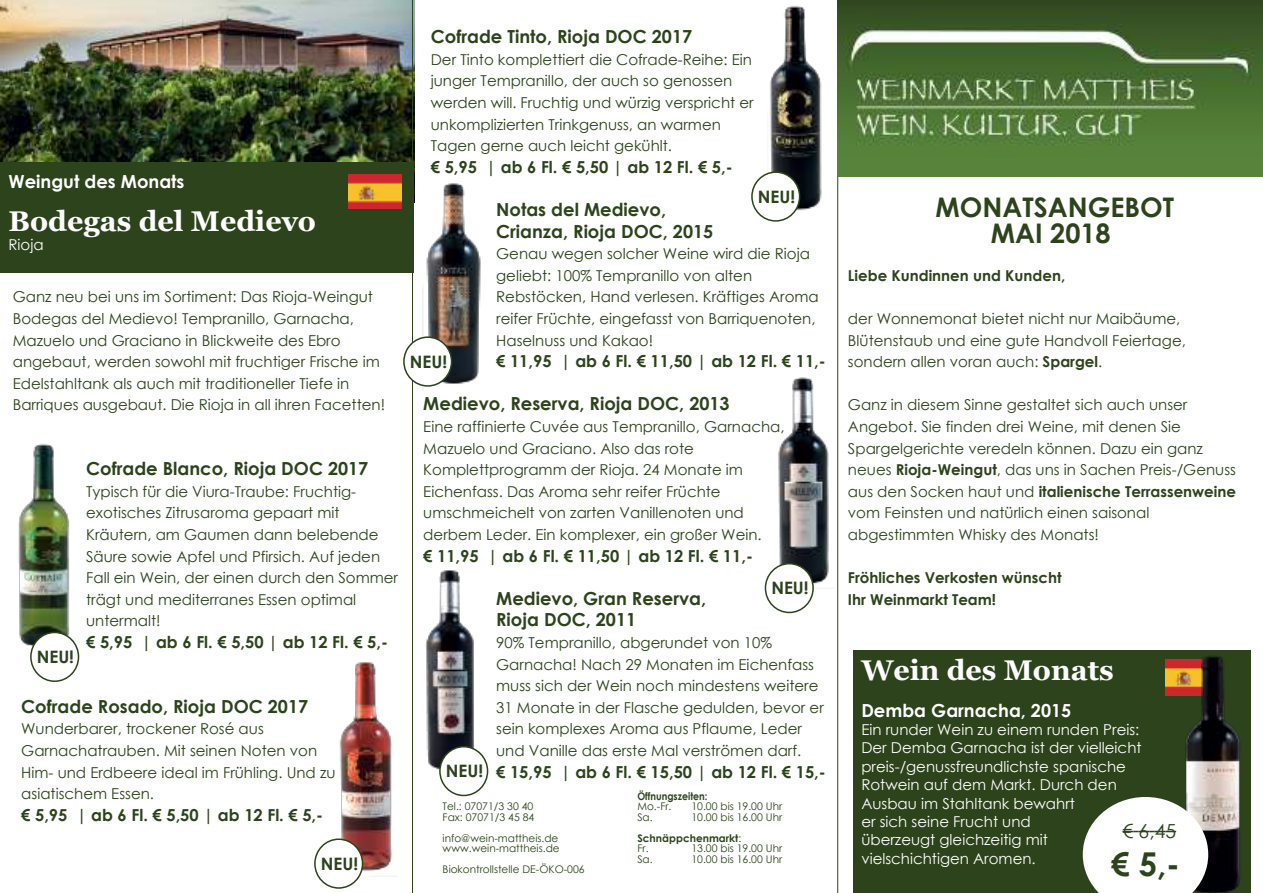
<style>
.page{position:relative;width:1263px;height:893px;background:#fff}
.page>*{position:absolute;margin:0;border:0;box-sizing:border-box;transform-origin:0 0}
.t1{font:700 32.85px "Century Gothic";color:#2d431b}
.t2{font:700 28.5px "Georgia";color:#fff}
.t3{font:700 27px/25.8px "Century Gothic";color:#2d431b;text-align:center}
.t4{font:19.35px "Century Gothic";color:#2d431b}
.t5{font:700 18px/21.6px "Century Gothic";color:#2d431b}
.t6{font:700 18px "Century Gothic";color:#fff}
.t7{font:700 17.1px "Century Gothic";color:#2d431b}
.t8{font:700 16.5px "Century Gothic";color:#2d431b}
.t9{font:15px/21.6px "Century Gothic";color:#2d431b}
.t10{font:15px/18.5px "Century Gothic";color:#fff}
.t11{font:700 15px/21.6px "Century Gothic";color:#2d431b}
.t12{font:10.5px/10.5px "Century Gothic";color:#2d431b}
.t13{font:700 10.5px "Century Gothic";color:#2d431b;scale:.89 1}
.s1{font-weight:700}
</style>
<div class="page">
<img style="left:0;top:0;width:414px;height:202px">
<div style="left:0;top:162px;width:413px;height:110px;background:#2d431b"></div>
<hr style="left:837px;top:0;width:1px;height:893px;background:#2d431b">
<hr style="left:412px;top:0;width:1px;height:893px;background:#2d431b">
<img style="left:837px;top:0;width:426px;height:177px">
<img style="left:18px;top:444px;width:57px;height:208px">
<div style="left:853px;top:650px;width:397px;height:243px;background:#2d431b"></div>
<img style="left:1165px;top:660px;width:2px;height:36px">
<img style="left:349px;top:175px;width:52px;height:34px">
<img style="left:339px;top:662px;width:53px;height:214px">
<img style="left:1167px;top:650px;width:84px;height:243px">
<svg style="left:1083px;top:797px;width:125px;height:96px;background:#e3e5e1"></svg>
<img style="left:770px;top:5px;width:52px;height:210px">
<img style="left:426px;top:183px;width:55px;height:204px">
<img style="left:773px;top:377px;width:56px;height:207px">
<img style="left:425px;top:570px;width:54px;height:207px">
<div style="left:315px;top:839px;width:48px;height:49px;background:#fff;border-radius:50%"></div>
<div style="left:314px;top:838px;width:49px;height:51px;border:2px solid #2d431b;border-radius:50%"></div>
<div style="left:31px;top:632px;width:47px;height:49px;background:#fff;border-radius:50%"></div>
<div style="left:30px;top:632px;width:49px;height:50px;border:2px solid #2d431b;border-radius:50%"></div>
<div style="left:765px;top:564px;width:48px;height:48px;background:#fff;border-radius:50%"></div>
<div style="left:765px;top:563px;width:49px;height:50px;border:2px solid #2d431b;border-radius:50%"></div>
<div style="left:440px;top:747px;width:47px;height:48px;background:#fff;border-radius:50%"></div>
<div style="left:439px;top:746px;width:49px;height:50px;border:2px solid #2d431b;border-radius:50%"></div>
<div style="left:404px;top:337px;width:47px;height:49px;background:#fff;border-radius:50%"></div>
<div style="left:403px;top:336px;width:49px;height:51px;border:2px solid #2d431b;border-radius:50%"></div>
<div style="left:752px;top:172px;width:47px;height:49px;background:#fff;border-radius:50%"></div>
<div style="left:751px;top:171px;width:49px;height:51px;border:2px solid #2d431b;border-radius:50%"></div>
<p class="t6" style="left:9px;top:173px;width:178px">Weingut des Monats</p>
<h2 class="t2" style="left:9px;top:210px;width:309px">Bodegas del Medievo</h2>
<p class="t10" style="left:9px;top:236px;width:37px">Rioja</p>
<p class="t9" style="left:13px;top:287px;width:374px">Ganz neu bei uns im Sortiment: Das Rioja-Weingut Bodegas del Medievo! Tempranillo, Garnacha, Mazuelo und Graciano in Blickweite des Ebro angebaut, werden sowohl mit fruchtiger Frische im Edelstahltank als auch mit traditioneller Tiefe in Barriques ausgebaut. Die Rioja in all ihren Facetten!</p>
<p class="t7" style="left:37px;top:649px;width:39px">NEU!</p>
<p class="t5" style="left:86px;top:459px;width:284px">Cofrade Blanco, Rioja DOC 2017</p>
<p class="t9" style="left:86px;top:482px;width:313px">Typisch für die Viura-Traube: Fruchtig&shy;exotisches Zitrusaroma gepaart mit Kräutern, am Gaumen dann belebende Säure sowie Apfel und Pfirsich. Auf jeden Fall ein Wein, der einen durch den Sommer trägt und mediterranes Essen optimal untermalt!</p>
<p class="t8" style="left:86px;top:634px;width:303px">€ 5,95 | ab 6 Fl. € 5,50 | ab 12 Fl. € 5,-</p>
<p class="t5" style="left:21px;top:697px;width:288px">Cofrade Rosado, Rioja DOC 2017</p>
<p class="t9" style="left:21px;top:719px;width:316px">Wunderbarer, trockener Rosé aus Garnachatrauben. Mit seinen Noten von Him- und Erdbeere ideal im Frühling. Und zu asiatischem Essen.</p>
<p class="t8" style="left:21px;top:807px;width:303px">€ 5,95 | ab 6 Fl. € 5,50 | ab 12 Fl. € 5,-</p>
<p class="t7" style="left:321px;top:856px;width:39px">NEU!</p>
<p class="t5" style="left:431px;top:27px;width:263px">Cofrade Tinto, Rioja DOC 2017</p>
<p class="t9" style="left:431px;top:50px;width:324px">Der Tinto komplettiert die Cofrade-Reihe: Ein junger Tempranillo, der auch so genossen werden will. Fruchtig und würzig verspricht er unkomplizierten Trinkgenuss, an warmen Tagen gerne auch leicht gekühlt.</p>
<p class="t8" style="left:431px;top:159px;width:303px">€ 5,95 | ab 6 Fl. € 5,50 | ab 12 Fl. € 5,-</p>
<p class="t7" style="left:758px;top:189px;width:39px">NEU!</p>
<p class="t5" style="left:496px;top:200px;width:219px">Notas del Medievo,<br>Crianza, Rioja DOC, 2015</p>
<p class="t9" style="left:496px;top:244px;width:324px">Genau wegen solcher Weine wird die Rioja geliebt: 100% Tempranillo von alten Rebstöcken, Hand verlesen. Kräftiges Aroma reifer Früchte, eingefasst von Barriquenoten, Haselnuss und Kakao!</p>
<p class="t8" style="left:496px;top:354px;width:331px">€ 11,95 | ab 6 Fl. € 11,50 | ab 12 Fl. € 11,-</p>
<p class="t5" style="left:423px;top:394px;width:308px">Medievo, Reserva, Rioja DOC, 2013</p>
<p class="t9" style="left:423px;top:417px;width:363px">Eine raffinierte Cuvée aus Tempranillo, Garnacha, Mazuelo und Graciano. Also das rote Komplettprogramm der Rioja. 24 Monate im Eichenfass. Das Aroma sehr reifer Früchte umschmeichelt von zarten Vanillenoten und derbem Leder. Ein komplexer, ein großer Wein.</p>
<p class="t8" style="left:423px;top:548px;width:331px">€ 11,95 | ab 6 Fl. € 11,50 | ab 12 Fl. € 11,-</p>
<p class="t5" style="left:496px;top:589px;width:211px">Medievo, Gran Reserva,<br>Rioja DOC, 2011</p>
<p class="t9" style="left:496px;top:633px;width:329px">90% Tempranillo, abgerundet von 10% Garnacha! Nach 29 Monaten im Eichenfass muss sich der Wein noch mindestens weitere 31 Monate in der Flasche gedulden, bevor er sein komplexes Aroma aus Pflaume, Leder und Vanille das erste Mal verströmen darf.</p>
<p class="t8" style="left:496px;top:764px;width:331px">€ 15,95 | ab 6 Fl. € 15,50 | ab 12 Fl. € 15,-</p>
<p class="t7" style="left:410px;top:354px;width:39px">NEU!</p>
<p class="t7" style="left:771px;top:580px;width:39px">NEU!</p>
<p class="t7" style="left:446px;top:763px;width:39px">NEU!</p>
<p class="t12" style="left:443px;top:802px;width:93px">Tel.: 07071/3 30 40<br>Fax: 07071/3 45 84</p>
<p class="t12" style="left:443px;top:833px;width:119px">info@wein-mattheis.de www.wein-mattheis.de</p>
<p class="t12" style="left:443px;top:865px;width:144px">Biokontrollstelle DE-ÖKO-006</p>
<p class="t13" style="left:637px;top:791px;width:80px">Öffnungszeiten:</p>
<p class="t12" style="left:637px;top:802px;width:36px">Mo.-Fr.</p>
<p class="t12" style="left:691px;top:802px;width:92px">10.00 bis 19.00 Uhr</p>
<p class="t12" style="left:637px;top:812px;width:17px">Sa.</p>
<p class="t12" style="left:637px;top:807px;width:146px;line-height:21px;text-indent:54px">10.00 bis 16.00 Uhr<br><span class="s1">Schnäppchenmarkt</span>:</p>
<p class="t12" style="left:637px;top:844px;width:13px">Fr.</p>
<p class="t12" style="left:691px;top:844px;width:92px">13.00 bis 19.00 Uhr</p>
<p class="t12" style="left:637px;top:854px;width:17px">Sa.</p>
<p class="t12" style="left:691px;top:854px;width:92px">10.00 bis 16.00 Uhr</p>
<h3 class="t3" style="left:935px;top:196px;width:240px">MONATSANGEBOT<br>MAI 2018</h3>
<p class="t11" style="left:848px;top:265px;width:219px">Liebe Kundinnen und Kunden,</p>
<p class="t9" style="left:848px;top:309px;width:339px">der Wonnemonat bietet nicht nur Maibäume,<br>Blütenstaub und eine gute Handvoll Feiertage, sondern allen voran auch: <span class="s1">Spargel</span>.</p>
<p class="t9" style="left:848px;top:395px;width:390px">Ganz in diesem Sinne gestaltet sich auch unser Angebot. Sie finden drei Weine, mit denen Sie Spargelgerichte veredeln können. Dazu ein ganz neues <span class="s1">Rioja-Weingut</span>, das uns in Sachen Preis-/Genuss aus den Socken haut und <span class="s1">italienische Terrassenweine </span>vom Feinsten und natürlich einen saisonal abgestimmten Whisky des Monats!</p>
<p class="t11" style="left:848px;top:568px;width:215px">Fröhliches Verkosten wünscht<br>Ihr Weinmarkt Team!</p>
<h2 class="t2" style="left:861px;top:658px;width:254px">Wein des Monats</h2>
<p class="t6" style="left:861px;top:702px;width:211px">Demba Garnacha, 2015</p>
<p class="t10" style="left:861px;top:721px;width:282px">Ein runder Wein zu einem runden Preis:<br>Der Demba Garnacha ist der vielleicht preis-/genussfreundlichste spanische<br>Rotwein auf dem Markt. Durch den<br>Ausbau im Stahltank bewahrt<br>er sich seine Frucht und<br>überzeugt gleichzeitig mit vielschichtigen Aromen.</p>
<p class="t4" style="left:1122px;top:823px;width:55px">€ 6,45</p>
<h1 class="t1" style="left:1111px;top:849px;width:70px">€ 5,-</h1>
</div>
